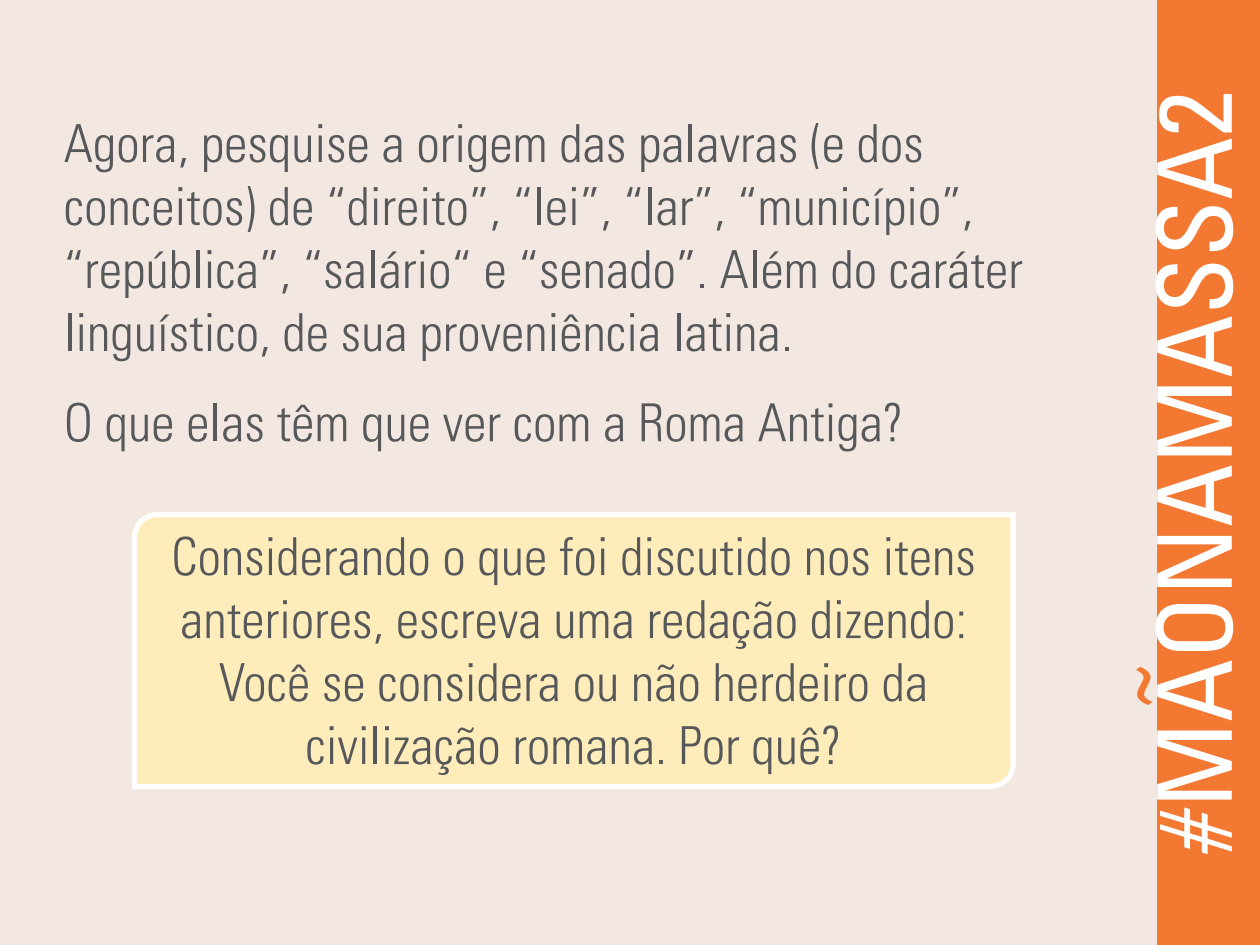
<style>
.page{position:relative;width:1260px;height:945px;background:#f3e8e1}
.page>*{position:absolute;margin:0;border:0;box-sizing:border-box;transform-origin:0 0}
.t1{font:condensed 103.25px "Univers LT Std";color:#fff}
.t2{font:condensed 92.75px "Univers LT Std";color:#f37932}
.t3{font:300 condensed 52.5px/63px "Univers LT Std";color:#57585a}
</style>
<div class="page">
<div style="left:1157px;top:0;width:103px;height:945px;background:#f37932"></div>
<div style="left:132px;top:512px;width:884px;height:277px;background:#feedbb"></div>
<p class="t3" style="left:64px;top:112px;width:961px">Agora, pesquise a origem das palavras (e dos conceitos) de “direito”, “lei”, “lar”, “município”, “república”, “salário“ e “senado”. Além do caráter linguístico, de sua proveniência latina.</p>
<p class="t3" style="left:64px;top:391px;width:841px">O que elas têm que ver com a Roma Antiga?</p>
<p class="t3" style="left:171px;top:525px;width:806px;text-align:center">Considerando o que foi discutido nos itens anteriores, escreva uma redação dizendo:<br>Você se considera ou não herdeiro da civilização romana. Por quê?</p>
<h1 class="t1" style="left:1130px;top:854px;width:764px;rotate:-90deg">#MAONAMASSA2</h1>
<h2 class="t2" style="left:1076px;top:709px;width:48px;rotate:-90deg">~</h2>
</div>
